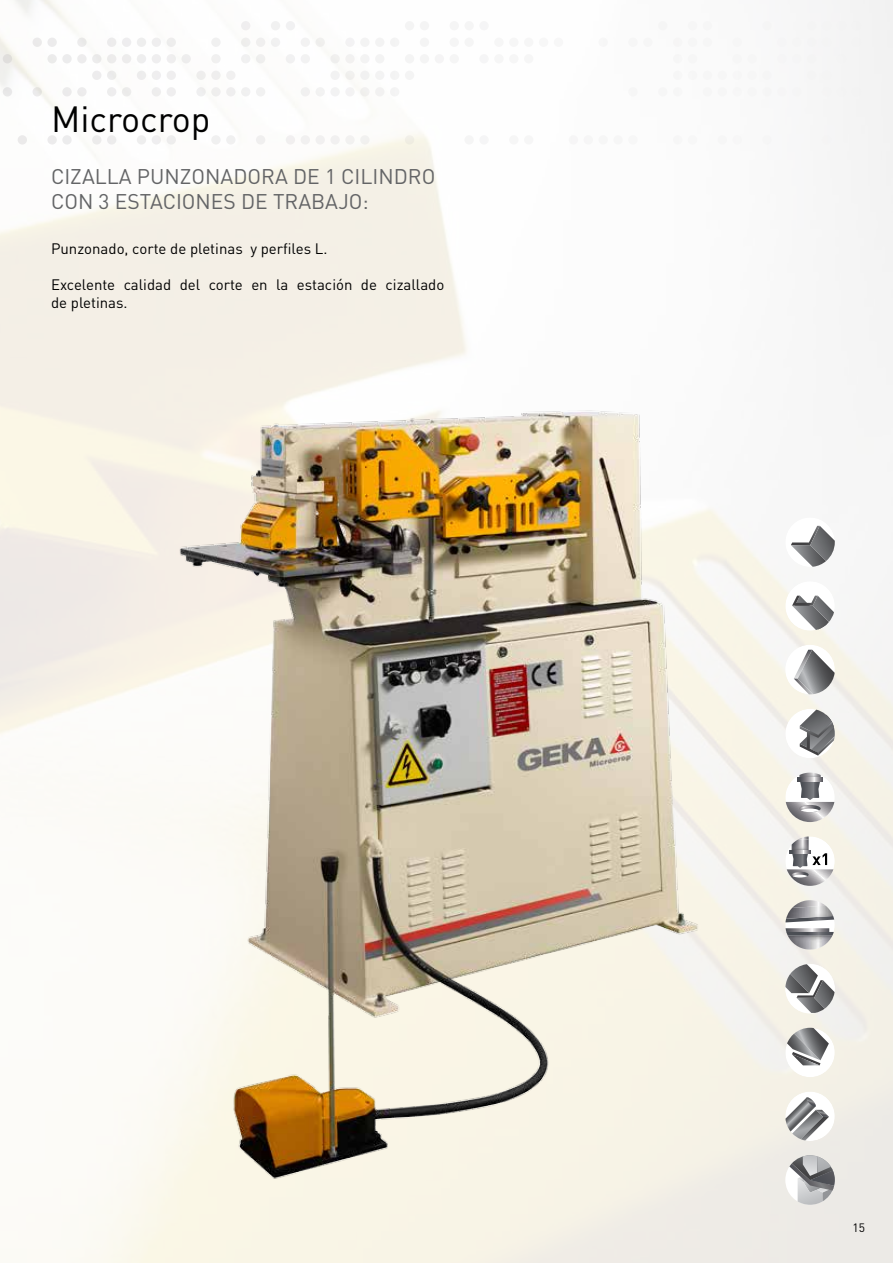
<style>
.page{position:relative;width:893px;height:1263px;background:#fff}
.page>*{position:absolute;margin:0;border:0;box-sizing:border-box;transform-origin:0 0}
.t1{font:36px "DIN Pro";color:#000}
.t2{font:21px/25.2px "DIN Pro";color:#636466}
.t3{font:15px/18px "DIN Pro";color:#000}
.t4{font:12px "DIN Pro";color:#000}
</style>
<div class="page">
<svg style="left:241px;top:21px;width:652px;height:26px"></svg>
<img style="left:150px;top:374px;width:604px;height:838px">
<svg style="left:791px;top:526px;width:44px;height:41px"></svg>
<svg style="left:792px;top:900px;width:34px;height:6px"></svg>
<svg style="left:785px;top:916px;width:49px;height:6px"></svg>
<img style="left:788px;top:936px;width:44px;height:13px">
<svg style="left:785px;top:928px;width:49px;height:8px"></svg>
<img style="left:786px;top:906px;width:47px;height:10px">
<img style="left:786px;top:916px;width:47px;height:3px">
<svg style="left:785px;top:1097px;width:44px;height:43px"></svg>
<svg style="left:798px;top:836px;width:11px;height:3px"></svg>
<img style="left:792px;top:839px;width:17px;height:11px">
<svg style="left:787px;top:850px;width:46px;height:36px"></svg>
<svg style="left:787px;top:1028px;width:42px;height:37px"></svg>
<svg style="left:794px;top:650px;width:41px;height:44px"></svg>
<svg style="left:800px;top:710px;width:35px;height:46px"></svg>
<svg style="left:789px;top:1155px;width:46px;height:50px;background:#b1b2b3"></svg>
<img style="left:799px;top:773px;width:22px;height:5px">
<svg style="left:786px;top:778px;width:48px;height:44px"></svg>
<svg style="left:792px;top:596px;width:42px;height:34px"></svg>
<svg style="left:785px;top:964px;width:49px;height:49px"></svg>
<h1 class="t1" style="left:51px;top:94px;width:161px">Microcrop</h1>
<h2 class="t2" style="left:51px;top:163px;width:386px">CIZALLA PUNZONADORA DE 1 CILINDRO<br>CON 3 ESTACIONES DE TRABAJO:</h2>
<p class="t3" style="left:51px;top:239px;width:278px">Punzonado, corte de pletinas y perfiles L.</p>
<p class="t3" style="left:51px;top:275px;width:395px">Excelente calidad del corte en la estación de cizallado de pletinas.</p>
<p class="t4" style="left:853px;top:1219px;width:14px">15</p>
</div>
